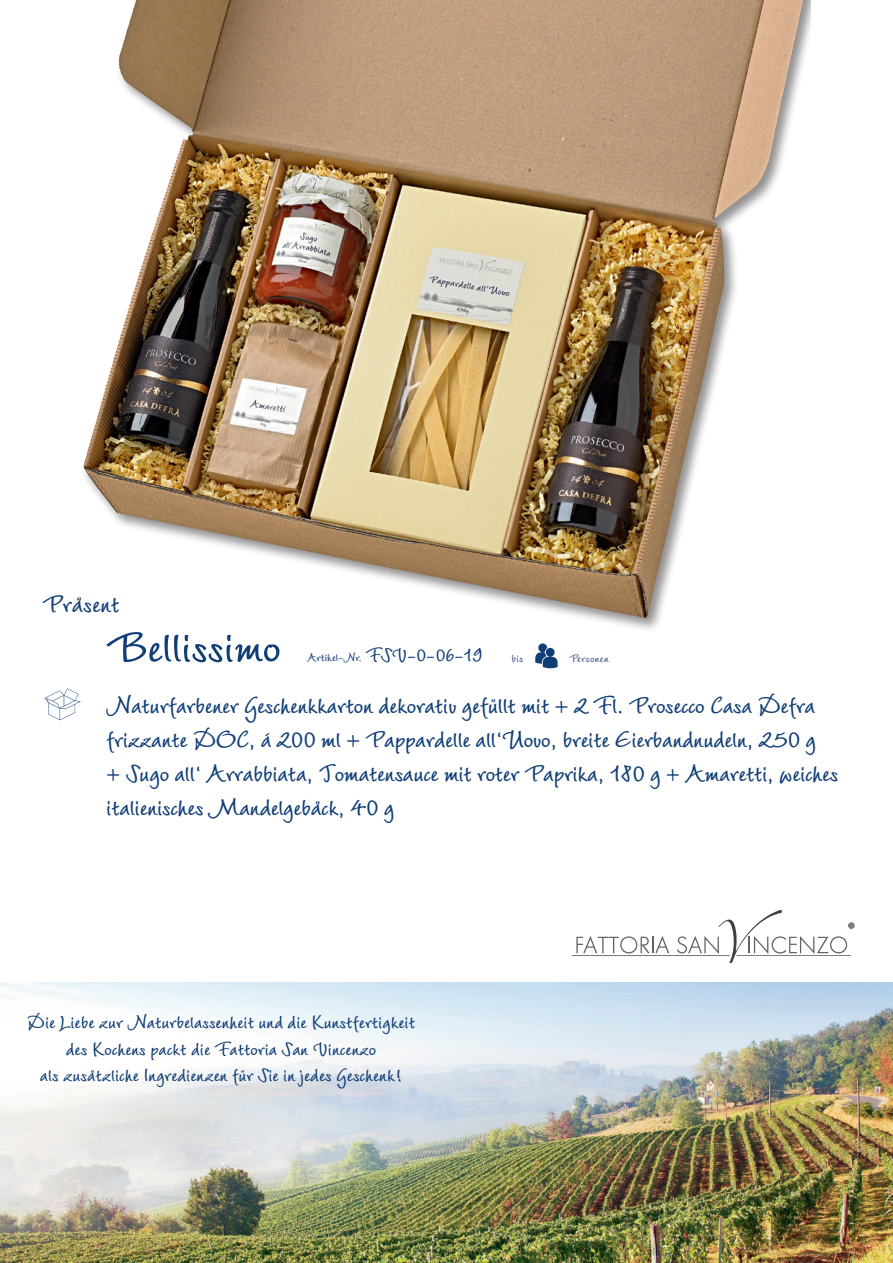
<style>
.page{position:relative;width:893px;height:1263px;background:#fff}
.page>*{position:absolute;margin:0;border:0;box-sizing:border-box;transform-origin:0 0}
.t1{font:700 54px "LT Wiesbaden Swing";color:#103e76}
.t2{font:700 30px "LT Wiesbaden Swing";color:#103e76}
.t3{font:700 28.5px/34.2px "LT Wiesbaden Swing";letter-spacing:-.01em;color:#103e76}
.t4{font:700 22.05px/26.4px "LT Wiesbaden Swing";color:#103e76;text-align:center}
.t5{font:700 13.5px "LT Wiesbaden Swing";color:#103e76}
.t6{font:700 13.5px "LT Wiesbaden Swing";letter-spacing:.025em;color:#405788}
.s1{font-size:22.5px}
</style>
<div class="page">
<img style="left:0;top:983px;width:893px;height:280px">
<svg style="left:576px;top:936px;width:93px;height:17px"></svg>
<hr style="left:572px;top:955px;width:157px;height:1px;background:#7e7f7d">
<svg style="left:677px;top:910px;width:177px;height:53px"></svg>
<div style="left:82px;top:0;width:729px;height:632px;background:#231f20;opacity:.5"></div>
<img style="left:119px;top:0;width:74px;height:212px">
<img style="left:44px;top:688px;width:37px;height:33px">
<img style="left:527px;top:631px;width:46px;height:38px">
<p class="t2" style="left:43px;top:583px;width:79px">Präsent</p>
<h1 class="t1" style="left:106px;top:610px;width:176px">Bellissimo</h1>
<p class="t5" style="left:307px;top:648px;width:176px">Artikel-Nr. <span class="s1">FSV-0-06-19</span></p>
<p class="t6" style="left:511px;top:649px;width:13px">bis</p>
<p class="t6" style="left:569px;top:649px;width:41px">Personen</p>
<p class="t3" style="left:106px;top:687px;width:733px">Naturfarbener Geschenkkarton dekorativ gefüllt mit + 2 Fl. Prosecco Casa Defra frizzante DOC, á 200 ml + Pappardelle all‘Uovo, breite Eierbandnudeln, 250 g<br>+ Sugo all‘ Arrabbiata, Tomatensauce mit roter Paprika, 180 g + Amaretti, weiches italienisches Mandelgebäck, 40 g</p>
<p class="t4" style="left:27px;top:1008px;width:390px">Die Liebe zur Naturbelassenheit und die Kunstfertigkeit des Kochens packt die Fattoria San Vincenzo<br>als zusätzliche Ingredienzen für Sie in jedes Geschenk!</p>
</div>
